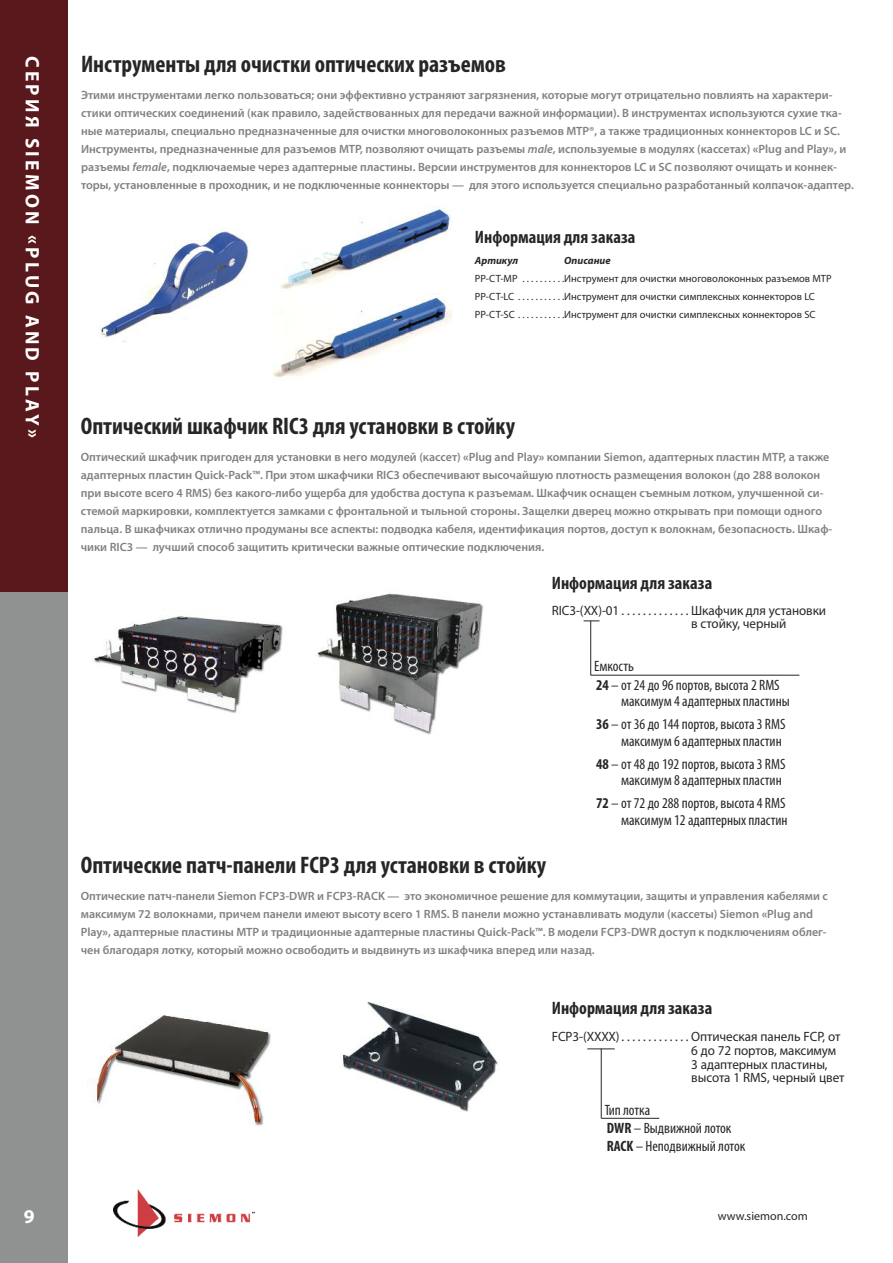
<style>
.page{position:relative;width:893px;height:1263px;background:#fff}
.page>*{position:absolute;margin:0;border:0;box-sizing:border-box;transform-origin:0 0}
.t1{font:700 condensed 24px "Myriad Pro";color:#272627}
.t2{font:700 19.5px "Myriad Pro";letter-spacing:.17em;color:#fff}
.t3{font:700 condensed 18px "Myriad Pro";color:#272627}
.t4{font:condensed 15px/23px "Myriad Pro";color:#272627;text-align:right}
.t5{font:13.5px/13.5px "Myriad Pro";letter-spacing:-.005em;color:#272627}
.t6{font:600 12px/18px "Myriad Pro";color:#7f8184}
.t7{font:12px "Myriad Pro";color:#272627}
.t8{font:10.5px/18px "Myriad Pro";color:#272627}
.t9{font:italic 700 10.5px "Myriad Pro";color:#272627}
.s1{font-style:italic}
.s2{font-weight:700}
</style>
<div class="page">
<img style="left:114px;top:1190px;width:140px;height:46px">
<div style="left:0;top:415px;width:68px;height:848px;background:#909191"></div>
<div style="left:0;top:0;width:68px;height:592px;background:#58181c"></div>
<img style="left:94px;top:616px;width:189px;height:97px">
<img style="left:317px;top:593px;width:167px;height:142px">
<img style="left:93px;top:1015px;width:178px;height:111px">
<img style="left:343px;top:1001px;width:155px;height:111px">
<hr style="left:590px;top:621px;width:1px;height:54px;background:#272627">
<hr style="left:591px;top:675px;width:208px;height:1px;background:#272627">
<hr style="left:601px;top:1049px;width:1px;height:69px;background:#272627">
<hr style="left:601px;top:1118px;width:58px;height:1px;background:#272627">
<img style="left:99px;top:228px;width:152px;height:114px">
<img style="left:279px;top:206px;width:172px;height:84px">
<svg style="left:272px;top:293px;width:180px;height:85px"></svg>
<svg style="left:584px;top:621px;width:15px;height:1px"></svg>
<svg style="left:587px;top:1049px;width:28px;height:1px"></svg>
<h2 class="t2" style="left:40px;top:56px;width:383px;rotate:90deg">СЕРИЯ SIEMON «PLUG AND PLAY»</h2>
<h1 class="t1" style="left:81px;top:56px;width:427px">Инструменты для очистки оптических разъемов</h1>
<p class="t6" style="left:81px;top:86px;width:774px">Этими инструментами легко пользоваться; они эффективно устраняют загрязнения, которые могут отрицательно повлиять на характери&shy;стики оптических соединений (как правило, задействованных для передачи важной информации). В инструментах используются сухие тка&shy;ные материалы, специально предназначенные для очистки многоволоконных разъемов MTP®, а также традиционных коннекторов LC и SC.<br>Инструменты, предназначенные для разъемов MTP, позволяют очищать разъемы <span class="s1">male</span>, используемые в модулях (кассетах) <span class="s2">«</span>Plug and Play<span class="s2">»</span>, и разъемы <span class="s1">female</span>, подключаемые через адаптерные пластины. Версии инструментов для коннекторов LC и SC позволяют очищать и коннек&shy;торы, установленные в проходник, и не подключенные коннекторы — для этого используется специально разработанный колпачок-адаптер.</p>
<h3 class="t3" style="left:475px;top:231px;width:162px">Информация для заказа</h3>
<p class="t9" style="left:475px;top:257px;width:45px">Артикул</p>
<p class="t9" style="left:564px;top:257px;width:48px">Описание</p>
<p class="t8" style="left:475px;top:270px;width:358px">PP-CT-MP . . . . . . . . . .Инструмент для очистки многоволоконных разъемов MTP<br>PP-CT-LC . . . . . . . . . . .Инструмент для очистки симплексных коннекторов LC<br>PP-CT-SC . . . . . . . . . . .Инструмент для очистки симплексных коннекторов SC</p>
<h1 class="t1" style="left:81px;top:418px;width:436px">Оптический шкафчик RIC3 для установки в стойку</h1>
<p class="t6" style="left:81px;top:449px;width:753px">Оптический шкафчик пригоден для установки в него модулей (кассет) <span class="s2">«</span>Plug and Play<span class="s2">»</span> компании Siemon, адаптерных пластин MTP, а также адаптерных пластин Quick-Pack™. При этом шкафчики RIC3 обеспечивают высочайшую плотность размещения волокон (до 288 волокон при высоте всего 4 RMS) без какого-либо ущерба для удобства доступа к разъемам. Шкафчик оснащен съемным лотком, улучшенной си&shy;стемой маркировки, комплектуется замками с фронтальной и тыльной стороны. Защелки дверец можно открывать при помощи одного пальца. В шкафчиках отлично продуманы все аспекты: подводка кабеля, идентификация портов, доступ к волокнам, безопасность. Шкаф&shy;чики RIC3 — лучший способ защитить критически важные оптические подключения.</p>
<h3 class="t3" style="left:552px;top:577px;width:162px">Информация для заказа</h3>
<p class="t5" style="left:691px;top:605px;width:136px;text-indent:-139px">RIC3-(XX)-01 . . . . . . . . . . . . . Шкафчик для установки в стойку, черный</p>
<p class="t4" style="left:594px;top:657px;width:187px;line-height:19.2px;text-align:left">Емкость<br><span class="s2">24</span> – от 24 до 96 портов, высота 2 RMS</p>
<p class="t4" style="left:596px;top:691px;width:195px">максимум 4 адаптерных пластины<br><span class="s2">36</span> – от 36 до 144 портов, высота 3 RMS</p>
<p class="t4" style="left:596px;top:730px;width:191px">максимум 6 адаптерных пластин<br><span class="s2">48</span> – от 48 до 192 портов, высота 3 RMS</p>
<p class="t4" style="left:596px;top:770px;width:191px">максимум 8 адаптерных пластин<br><span class="s2">72</span> – от 72 до 288 портов, высота 4 RMS</p>
<p class="t4" style="left:621px;top:809px;width:168px">максимум 12 адаптерных пластин</p>
<h1 class="t1" style="left:81px;top:857px;width:467px">Оптические патч-панели FCP3 для установки в стойку</h1>
<p class="t6" style="left:81px;top:888px;width:748px">Оптические патч-панели Siemon FCP3-DWR и FCP3-RACK — это экономичное решение для коммутации, защиты и управления кабелями с максимум 72 волокнами, причем панели имеют высоту всего 1 RMS. В панели можно устанавливать модули (кассеты) Siemon <span class="s2">«</span>Plug and Play<span class="s2">»</span>, адаптерные пластины MTP и традиционные адаптерные пластины Quick-Pack™. В модели FCP3-DWR доступ к подключениям облег&shy;чен благодаря лотку, который можно освободить и выдвинуть из шкафчика вперед или назад.</p>
<h3 class="t3" style="left:552px;top:1001px;width:162px">Информация для заказа</h3>
<p class="t5" style="left:691px;top:1031px;width:155px;text-indent:-139px">FCP3-(XXXX) . . . . . . . . . . . . . Оптическая панель FCP, от<br>6 до 72 портов, максимум<br>3 адаптерных пластины, высота 1 RMS, черный цвет</p>
<p class="t4" style="left:605px;top:1102px;width:142px;line-height:18.1px;text-align:left">Тип лотка<br><span class="s2">DWR</span> – Выдвижной лоток<br><span class="s2">RACK</span> – Неподвижный лоток</p>
<h2 class="t2" style="left:24px;top:1209px;width:12px">9</h2>
<p class="t7" style="left:718px;top:1212px;width:92px">www.siemon.com</p>
</div>
